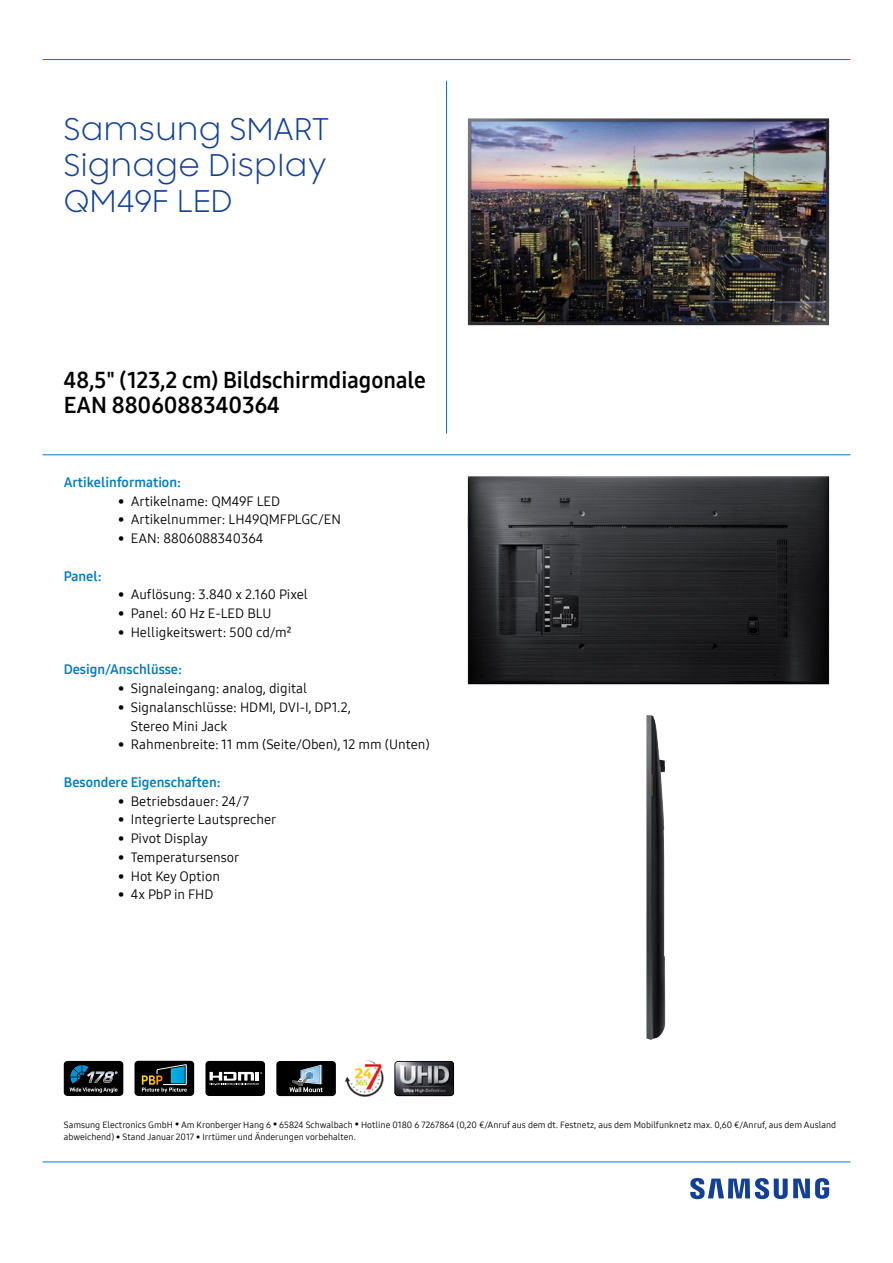
<style>
.page{position:relative;width:893px;height:1263px;background:#fff}
.page>*{position:absolute;margin:0;border:0;box-sizing:border-box;transform-origin:0 0}
.t1{font:30px/36px "Samsung Sharp Sans";letter-spacing:.015em;color:#134094;text-align:justify}
.t2{font:22.5px/25.2px "Samsung One 700";color:#000}
.t3{font:13.5px/18.8px "Samsung One 400";color:#000}
.t4{font:13.5px "Samsung One 700";color:#007bc2}
.t5{font:9px/12.8px "Samsung One 400";color:#000}
</style>
<div class="page">
<svg style="left:690px;top:1178px;width:139px;height:21px"></svg>
<hr style="left:43px;top:1161px;width:807px;height:1px;background:#007bc2">
<div style="left:64px;top:1061px;width:59px;height:35px;background:#000;border-radius:4px"></div>
<svg style="left:70px;top:1065px;width:48px;height:28px"></svg>
<div style="left:205px;top:1061px;width:60px;height:35px;background:#000;border-radius:4px"></div>
<svg style="left:209px;top:1072px;width:53px;height:13px"></svg>
<img style="left:468px;top:118px;width:361px;height:207px">
<hr style="left:43px;top:454px;width:807px;height:1px;background:#007bc2">
<hr style="left:446px;top:81px;width:1px;height:352px;background:#007bc2">
<img style="left:468px;top:476px;width:361px;height:208px">
<img style="left:646px;top:715px;width:19px;height:325px">
<hr style="left:43px;top:59px;width:807px;height:1px;background:#007bc2">
<div style="left:135px;top:1061px;width:59px;height:35px;background:#000;border-radius:4px"></div>
<svg style="left:142px;top:1064px;width:45px;height:28px"></svg>
<div style="left:276px;top:1061px;width:60px;height:35px;background:#000;border-radius:4px"></div>
<svg style="left:289px;top:1065px;width:34px;height:27px"></svg>
<img style="left:345px;top:1060px;width:39px;height:36px">
<svg style="left:394px;top:1061px;width:60px;height:35px;background:#5f5f64"></svg>
<h1 class="t1" style="left:64px;top:110px;width:268px">Samsung SMART Signage Display QM49F LED</h1>
<h2 class="t2" style="left:64px;top:367px;width:364px">48,5" (123,2 cm) Bildschirmdiagonale<br>EAN 8806088340364</h2>
<p class="t4" style="left:64px;top:473px;width:119px">Artikelinformation:</p>
<p class="t3" style="left:118px;top:491px;width:164px">• Artikelname: QM49F LED</p>
<p class="t3" style="left:118px;top:510px;width:224px">• Artikelnummer: LH49QMFPLGC/EN</p>
<p class="t3" style="left:118px;top:529px;width:147px">• EAN: 8806088340364</p>
<p class="t4" style="left:64px;top:567px;width:39px">Panel:</p>
<p class="t3" style="left:118px;top:585px;width:191px">• Auflösung: 3.840 x 2.160 Pixel</p>
<p class="t3" style="left:118px;top:604px;width:155px">• Panel: 60 Hz E-LED BLU</p>
<p class="t3" style="left:118px;top:622px;width:175px">• Helligkeitswert: 500 cd/m⁲</p>
<p class="t4" style="left:64px;top:660px;width:120px">Design/Anschlüsse:</p>
<p class="t3" style="left:118px;top:679px;width:191px">• Signaleingang: analog, digital</p>
<p class="t3" style="left:131px;top:697px;width:222px;text-indent:-13px">• Signalanschlüsse: HDMI, DVI-I, DP1.2,<br>Stereo Mini Jack</p>
<p class="t3" style="left:118px;top:735px;width:313px">• Rahmenbreite: 11 mm (Seite/Oben), 12 mm (Unten)</p>
<p class="t4" style="left:64px;top:773px;width:158px">Besondere Eigenschaften:</p>
<p class="t3" style="left:118px;top:791px;width:133px">• Betriebsdauer: 24/7</p>
<p class="t3" style="left:118px;top:810px;width:160px">• Integrierte Lautsprecher</p>
<p class="t3" style="left:118px;top:829px;width:92px">• Pivot Display</p>
<p class="t3" style="left:118px;top:847px;width:123px">• Temperatursensor</p>
<p class="t3" style="left:118px;top:866px;width:104px">• Hot Key Option</p>
<p class="t3" style="left:118px;top:885px;width:97px">• 4x PbP in FHD</p>
<p class="t5" style="left:64px;top:1118px;width:774px">Samsung Electronics GmbH • Am Kronberger Hang 6 • 65824 Schwalbach • Hotline 0180 6 7267864 (0,20 €/Anruf aus dem dt. Festnetz, aus dem Mobilfunknetz max. 0,60 €/Anruf, aus dem Ausland abweichend) • Stand Januar 2017 • Irrtümer und Änderungen vorbehalten.</p>
</div>
